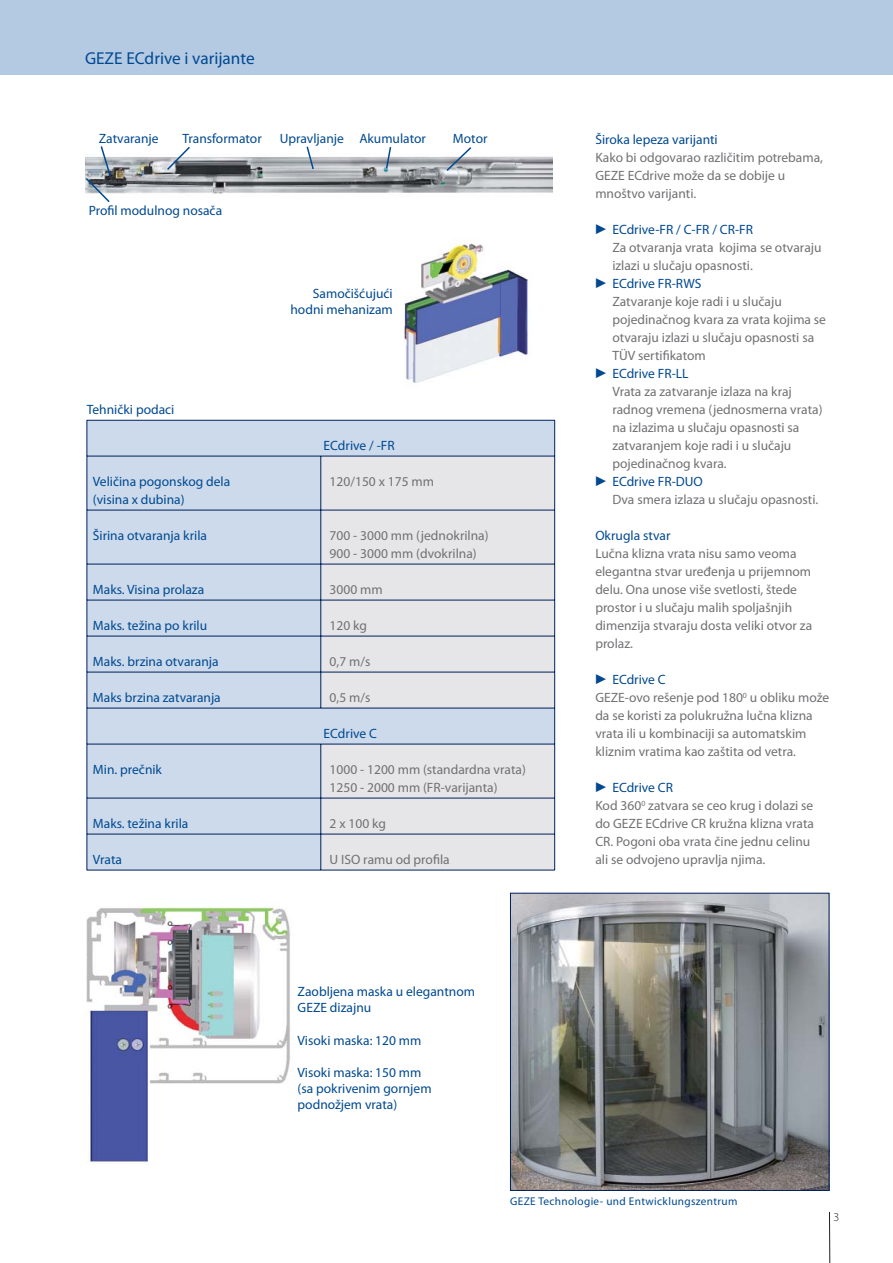
<style>
.page{position:relative;width:893px;height:1263px;background:#fff}
.page>*{position:absolute;margin:0;border:0;box-sizing:border-box;transform-origin:0 0}
.t1{font:17.25px "Myriad Pro";color:#004990}
.t2{font:13.5px/18px "Myriad Pro";color:#717073}
.t3{font:13.5px/16.2px "Myriad Pro";color:#004990}
.t4{font:300 12px "Myriad Pro";color:#231f20}
.t5{font:11.25px "Myriad Pro";letter-spacing:.03em;color:#004990}
.s1{font-family:"Mathematical Pi Six";color:#004990}
.s2{color:#004990}
</style>
<div class="page">
<svg style="left:829px;top:1211px;width:1px;height:52px"></svg>
<div style="left:0;top:0;width:893px;height:74px;background:#b4cae3"></div>
<img style="left:473px;top:156px;width:80px;height:37px">
<img style="left:404px;top:240px;width:124px;height:143px">
<img style="left:86px;top:906px;width:204px;height:258px">
<img style="left:512px;top:895px;width:315px;height:294px">
<div style="left:510px;top:893px;width:319px;height:298px;border:1px solid #00215b"></div>
<div style="left:88px;top:421px;width:466px;height:449px;background:#ccdaec"></div>
<svg style="left:321px;top:457px;width:233px;height:413px;background:#e1e1e5"></svg>
<hr style="left:87px;top:420px;width:234px;height:1px;background:#00215b">
<hr style="left:87px;top:420px;width:1px;height:36px;background:#00215b">
<hr style="left:321px;top:420px;width:234px;height:1px;background:#00215b">
<hr style="left:554px;top:420px;width:1px;height:36px;background:#00215b">
<hr style="left:87px;top:456px;width:234px;height:1px;background:#00215b">
<hr style="left:87px;top:456px;width:1px;height:54px;background:#00215b">
<hr style="left:87px;top:510px;width:234px;height:1px;background:#00215b">
<hr style="left:87px;top:510px;width:1px;height:54px;background:#00215b">
<hr style="left:87px;top:564px;width:234px;height:1px;background:#00215b">
<hr style="left:87px;top:564px;width:1px;height:36px;background:#00215b">
<hr style="left:87px;top:600px;width:234px;height:1px;background:#00215b">
<hr style="left:87px;top:600px;width:1px;height:36px;background:#00215b">
<hr style="left:87px;top:636px;width:234px;height:1px;background:#00215b">
<hr style="left:87px;top:636px;width:1px;height:36px;background:#00215b">
<hr style="left:87px;top:672px;width:234px;height:1px;background:#00215b">
<hr style="left:87px;top:672px;width:1px;height:36px;background:#00215b">
<hr style="left:87px;top:708px;width:234px;height:1px;background:#00215b">
<hr style="left:87px;top:708px;width:1px;height:36px;background:#00215b">
<hr style="left:87px;top:744px;width:234px;height:1px;background:#00215b">
<hr style="left:87px;top:744px;width:1px;height:54px;background:#00215b">
<hr style="left:87px;top:798px;width:234px;height:1px;background:#00215b">
<hr style="left:87px;top:798px;width:1px;height:36px;background:#00215b">
<hr style="left:87px;top:834px;width:234px;height:1px;background:#00215b">
<hr style="left:87px;top:834px;width:1px;height:36px;background:#00215b">
<hr style="left:87px;top:870px;width:234px;height:1px;background:#00215b">
<hr style="left:321px;top:456px;width:234px;height:1px;background:#00215b">
<hr style="left:320px;top:456px;width:1px;height:54px;background:#00215b">
<hr style="left:554px;top:456px;width:1px;height:54px;background:#00215b">
<hr style="left:321px;top:510px;width:234px;height:1px;background:#00215b">
<hr style="left:320px;top:510px;width:1px;height:54px;background:#00215b">
<hr style="left:554px;top:510px;width:1px;height:54px;background:#00215b">
<hr style="left:321px;top:564px;width:234px;height:1px;background:#00215b">
<hr style="left:320px;top:564px;width:1px;height:36px;background:#00215b">
<hr style="left:554px;top:564px;width:1px;height:36px;background:#00215b">
<hr style="left:321px;top:600px;width:234px;height:1px;background:#00215b">
<hr style="left:320px;top:600px;width:1px;height:36px;background:#00215b">
<hr style="left:554px;top:600px;width:1px;height:36px;background:#00215b">
<hr style="left:321px;top:636px;width:234px;height:1px;background:#00215b">
<hr style="left:320px;top:636px;width:1px;height:36px;background:#00215b">
<hr style="left:554px;top:636px;width:1px;height:36px;background:#00215b">
<hr style="left:321px;top:672px;width:234px;height:1px;background:#00215b">
<hr style="left:320px;top:672px;width:1px;height:36px;background:#00215b">
<hr style="left:554px;top:672px;width:1px;height:36px;background:#00215b">
<hr style="left:321px;top:708px;width:234px;height:1px;background:#00215b">
<hr style="left:554px;top:708px;width:1px;height:36px;background:#00215b">
<hr style="left:321px;top:744px;width:234px;height:1px;background:#00215b">
<hr style="left:320px;top:744px;width:1px;height:54px;background:#00215b">
<hr style="left:554px;top:744px;width:1px;height:54px;background:#00215b">
<hr style="left:321px;top:798px;width:234px;height:1px;background:#00215b">
<hr style="left:320px;top:798px;width:1px;height:36px;background:#00215b">
<hr style="left:554px;top:798px;width:1px;height:36px;background:#00215b">
<hr style="left:321px;top:834px;width:234px;height:1px;background:#00215b">
<hr style="left:320px;top:834px;width:1px;height:36px;background:#00215b">
<hr style="left:554px;top:834px;width:1px;height:36px;background:#00215b">
<hr style="left:321px;top:870px;width:234px;height:1px;background:#00215b">
<svg style="left:85px;top:146px;width:388px;height:57px"></svg>
<p class="t1" style="left:85px;top:52px;width:171px">GEZE ECdrive i varijante</p>
<p class="t3" style="left:99px;top:131px;width:61px">Zatvaranje</p>
<p class="t3" style="left:182px;top:131px;width:81px">Transformator</p>
<p class="t3" style="left:280px;top:131px;width:148px">Upravljanje Akumulator</p>
<p class="t3" style="left:453px;top:131px;width:36px">Motor</p>
<p class="t3" style="left:89px;top:204px;width:135px">Profil modulnog nosača</p>
<p class="t3" style="left:87px;top:402px;width:89px">Tehnički podaci</p>
<p class="t3" style="left:290px;top:286px;width:104px;text-align:right">Samočišćujući hodni mehanizam</p>
<p class="t3" style="left:324px;top:438px;width:73px">ECdrive / -FR</p>
<p class="t3" style="left:93px;top:473px;width:139px;line-height:18px">Veličina pogonskog dela (visina x dubina)</p>
<p class="t2" style="left:330px;top:473px;width:106px">120/150 x 175 mm</p>
<p class="t3" style="left:93px;top:528px;width:116px">Širina otvaranja krila</p>
<p class="t2" style="left:330px;top:527px;width:160px">700 - 3000 mm (jednokrilna)<br>900 - 3000 mm (dvokrilna)</p>
<p class="t3" style="left:93px;top:582px;width:113px">Maks. Visina prolaza</p>
<p class="t2" style="left:330px;top:581px;width:55px">3000 mm</p>
<p class="t3" style="left:93px;top:618px;width:116px">Maks. težina po krilu</p>
<p class="t2" style="left:330px;top:617px;width:39px">120 kg</p>
<p class="t3" style="left:93px;top:654px;width:127px">Maks. brzina otvaranja</p>
<p class="t2" style="left:330px;top:653px;width:42px">0,7 m/s</p>
<p class="t3" style="left:93px;top:690px;width:129px">Maks brzina zatvaranja</p>
<p class="t2" style="left:330px;top:689px;width:42px">0,5 m/s</p>
<p class="t3" style="left:324px;top:726px;width:55px">ECdrive C</p>
<p class="t3" style="left:93px;top:762px;width:71px">Min. prečnik</p>
<p class="t2" style="left:330px;top:761px;width:198px">1000 - 1200 mm (standardna vrata)<br>1250 - 2000 mm (FR-varijanta)</p>
<p class="t3" style="left:93px;top:816px;width:97px">Maks. težina krila</p>
<p class="t2" style="left:330px;top:815px;width:58px">2 x 100 kg</p>
<p class="t3" style="left:93px;top:852px;width:31px">Vrata</p>
<p class="t2" style="left:330px;top:851px;width:122px">U ISO ramu od profila</p>
<p class="t3" style="left:298px;top:984px;width:179px">Zaobljena maska u elegantnom<br>GEZE dizajnu</p>
<p class="t3" style="left:298px;top:1033px;width:125px">Visoki maska: 120 mm</p>
<p class="t3" style="left:298px;top:1065px;width:135px">Visoki maska: 150 mm (sa pokrivenim gornjem podnožjem vrata)</p>
<p class="t3" style="left:595px;top:132px;width:124px">Široka lepeza varijanti</p>
<p class="t2" style="left:595px;top:149px;width:229px">Kako bi odgovarao različitim potrebama,<br>GEZE ECdrive može da se dobije u mnoštvo varijanti.</p>
<p class="t2" style="left:612px;top:221px;width:211px;text-indent:-17px"><span class="s1">-</span> <span class="s2">ECdrive-FR / C-FR / CR-FR<br></span>Za otvaranja vrata kojima se otvaraju izlazi u slučaju opasnosti.</p>
<p class="t2" style="left:612px;top:275px;width:215px;text-indent:-17px"><span class="s1">-</span> <span class="s2">ECdrive FR-RWS<br></span>Zatvaranje koje radi i u slučaju pojedinačnog kvara za vrata kojima se otvaraju izlazi u slučaju opasnosti sa<br>TÜV sertifikatom</p>
<p class="t2" style="left:612px;top:365px;width:212px;text-indent:-17px"><span class="s1">-</span> <span class="s2">ECdrive FR-LL<br></span>Vrata za zatvaranje izlaza na kraj radnog vremena (jednosmerna vrata) na izlazima u slučaju opasnosti sa zatvaranjem koje radi i u slučaju pojedinačnog kvara.</p>
<p class="t2" style="left:612px;top:473px;width:207px;text-indent:-17px"><span class="s1">-</span> <span class="s2">ECdrive FR-DUO<br></span>Dva smera izlaza u slučaju opasnosti.</p>
<p class="t3" style="left:595px;top:528px;width:77px">Okrugla stvar</p>
<p class="t2" style="left:595px;top:545px;width:218px">Lučna klizna vrata nisu samo veoma elegantna stvar uređenja u prijemnom delu. Ona unose više svetlosti, štede prostor i u slučaju malih spoljašnjih dimenzija stvaraju dosta veliki otvor za prolaz.</p>
<p class="t2" style="left:595px;top:671px;width:235px"><span class="s1">-</span> <span class="s2">ECdrive C<br></span>GEZE-ovo rešenje pod 180<sup>0</sup> u obliku može da se koristi za polukružna lučna klizna vrata ili u kombinaciji sa automatskim kliznim vratima kao zaštita od vetra.</p>
<p class="t2" style="left:595px;top:779px;width:220px"><span class="s1">-</span> <span class="s2">ECdrive CR<br></span>Kod 360<sup>0</sup> zatvara se ceo krug i dolazi se do GEZE ECdrive CR kružna klizna vrata<br>CR. Pogoni oba vrata čine jednu celinu ali se odvojeno upravlja njima.</p>
<p class="t5" style="left:510px;top:1197px;width:229px">GEZE Technologie- und Entwicklungszentrum</p>
<p class="t4" style="left:833px;top:1212px;width:7px">3</p>
</div>
